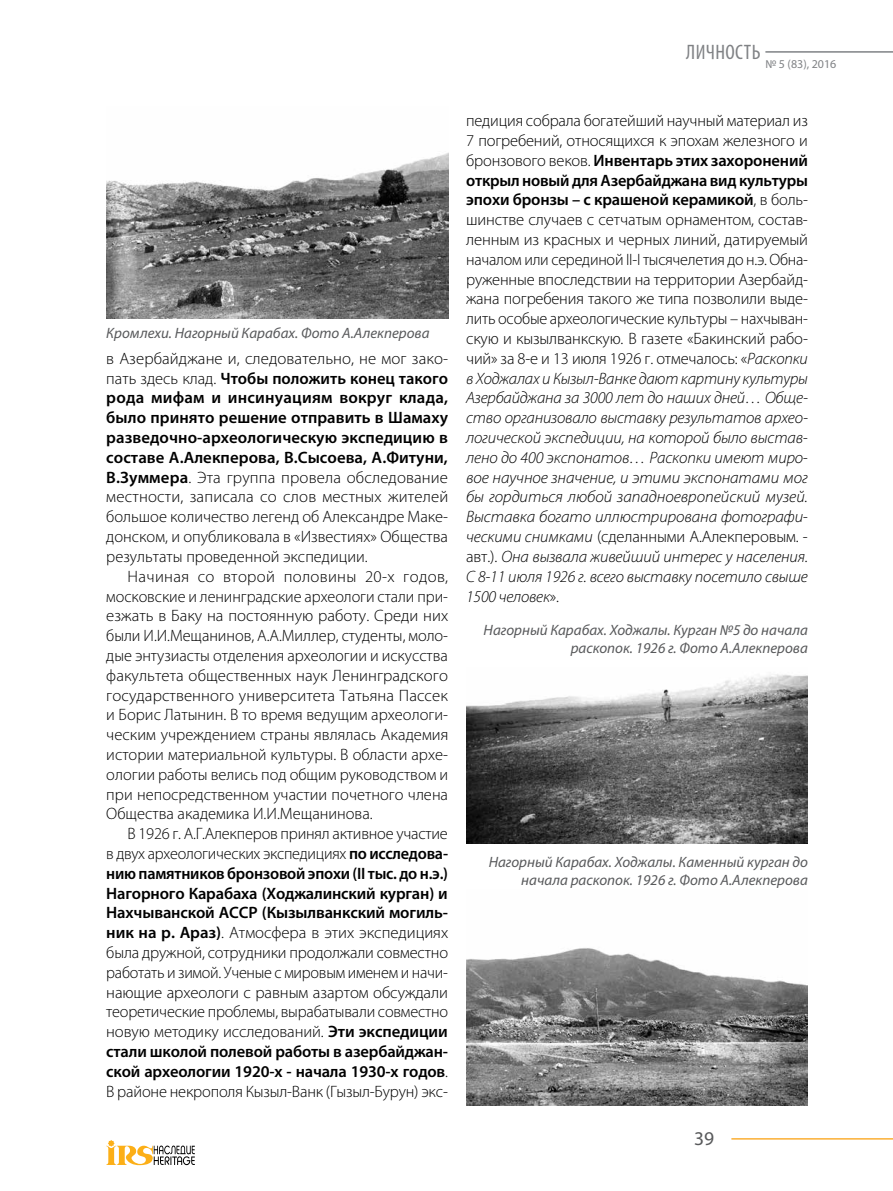
<style>
.page{position:relative;width:893px;height:1191px;background:#fff}
.page>*{position:absolute;margin:0;border:0;box-sizing:border-box;transform-origin:0 0}
.t1{font:condensed 21px "Myriad Pro";letter-spacing:.02em;color:#808285}
.t2{font:19.5px "Myriad Pro";color:#58595b}
.t3{font:300 16.5px/19.8px "Myriad Pro";letter-spacing:-.005em;color:#000;text-align:justify}
.t4{font:italic 15px/18px "Myriad Pro";color:#58595b;text-align:right}
.t5{font:12px "Myriad Pro";color:#808285}
.s1{font-weight:600}
.s2{font-style:italic}
</style>
<div class="page">
<svg style="left:106px;top:1140px;width:89px;height:25px"></svg>
<hr style="left:765px;top:51px;width:128px;height:2px;background:#808285">
<hr style="left:731px;top:1138px;width:162px;height:1px;background:#fbaf34">
<img style="left:466px;top:674px;width:342px;height:170px">
<img style="left:466px;top:948px;width:342px;height:158px">
<img style="left:106px;top:153px;width:342px;height:166px">
<p class="t1" style="left:686px;top:39px;width:76px">ЛИЧНОСТЬ</p>
<p class="t5" style="left:765px;top:56px;width:73px">№ 5 (83), 2016</p>
<p class="t4" style="left:106px;top:323px;width:325px">Кромлехи. Нагорный Карабах. Фото А.Алекперова</p>
<p class="t3" style="left:106px;top:349px;width:343px">в Азербайджане и, следовательно, не мог зако&shy;пать здесь клад. <span class="s1">Чтобы положить конец такого рода мифам и инсинуациям вокруг клада, было принято решение отправить в Шамаху разведочно-археологическую экспедицию в составе А.Алекперова, В.Сысоева, А.Фитуни, В.Зуммера</span>. Эта группа провела обследование местности, записала со слов местных жителей большое количество легенд об Александре Маке&shy;донском, и опубликовала в «Известиях» Общества результаты проведенной экспедиции.</p>
<p class="t3" style="left:106px;top:566px;width:344px;text-indent:21px">Начиная со второй половины 20-х годов, московские и ленинградские археологи стали при&shy;езжать в Баку на постоянную работу. Среди них были И.И.Мещанинов, А.А.Миллер, студенты, моло&shy;дые энтузиасты отделения археологии и искусства факультета общественных наук Ленинградского государственного университета Татьяна Пассек и Борис Латынин. В то время ведущим археологи&shy;ческим учреждением страны являлась Академия истории материальной культуры. В области архе&shy;ологии работы велись под общим руководством и при непосредственном участии почетного члена Общества академика И.И.Мещанинова.</p>
<p class="t3" style="left:106px;top:824px;width:343px;text-indent:21px">В 1926 г. А.Г.Алекперов принял активное участие в двух археологических экспедициях <span class="s1">по исследова&shy;нию памятников бронзовой эпохи (II тыс. до н.э.)<br>Нагорного Карабаха (Ходжалинский курган) и Нахчыванской АССР (Кызылванкский могиль&shy;ник на р. Араз)</span>. Атмосфера в этих экспедициях была дружной, сотрудники продолжали совместно работать и зимой. Ученые с мировым именем и начи&shy;нающие археологи с равным азартом обсуждали теоретические проблемы, вырабатывали совместно новую методику исследований. <span class="s1">Эти экспедиции стали школой полевой работы в азербайджан&shy;ской археологии 1920-х - начала 1930-х годов</span>.<br>В районе некрополя Кызыл-Ванк (Гызыл-Бурун) экс-</p>
<p class="t3" style="left:466px;top:111px;width:343px">педиция собрала богатейший научный материал из 7 погребений, относящихся к эпохам железного и бронзового веков. <span class="s1">Инвентарь этих захоронений открыл новый для Азербайджана вид культуры эпохи бронзы – с крашеной керамикой</span>, в боль&shy;шинстве случаев с сетчатым орнаментом, состав&shy;ленным из красных и черных линий, датируемый началом или серединой II-I тысячелетия до н.э. Обна&shy;руженные впоследствии на территории Азербайд&shy;жана погребения такого же типа позволили выде&shy;лить особые археологические культуры – нахчыван&shy;скую и кызылванкскую. В газете «Бакинский рабо&shy;чий» за 8-е и 13 июля 1926 г. отмечалось: «<span class="s2">Раскопки в Ходжалах и Кызыл-Ванке дают картину культуры Азербайджана за 3000 лет до наших дней… Обще&shy;ство организовало выставку результатов архео&shy;логической экспедиции, на которой было выстав&shy;лено до 400 экспонатов… Раскопки имеют миро&shy;вое научное значение, и этими экспонатами мог бы гордиться любой западноевропейский музей.<br>Выставка богато иллюстрирована фотографи&shy;ческими снимками</span> (сделанными А.Алекперовым. - авт.). <span class="s2">Она вызвала живейший интерес у населения.<br>С 8-11 июля 1926 г. всего выставку посетило свыше 1500 человек</span>».</p>
<p class="t4" style="left:484px;top:621px;width:326px">Нагорный Карабах. Ходжалы. Курган №5 до начала раскопок. 1926 г. Фото А.Алекперова</p>
<p class="t4" style="left:489px;top:852px;width:321px">Нагорный Карабах. Ходжалы. Каменный курган до начала раскопок. 1926 г. Фото А.Алекперова</p>
<p class="t2" style="left:694px;top:1126px;width:22px">39</p>
</div>
